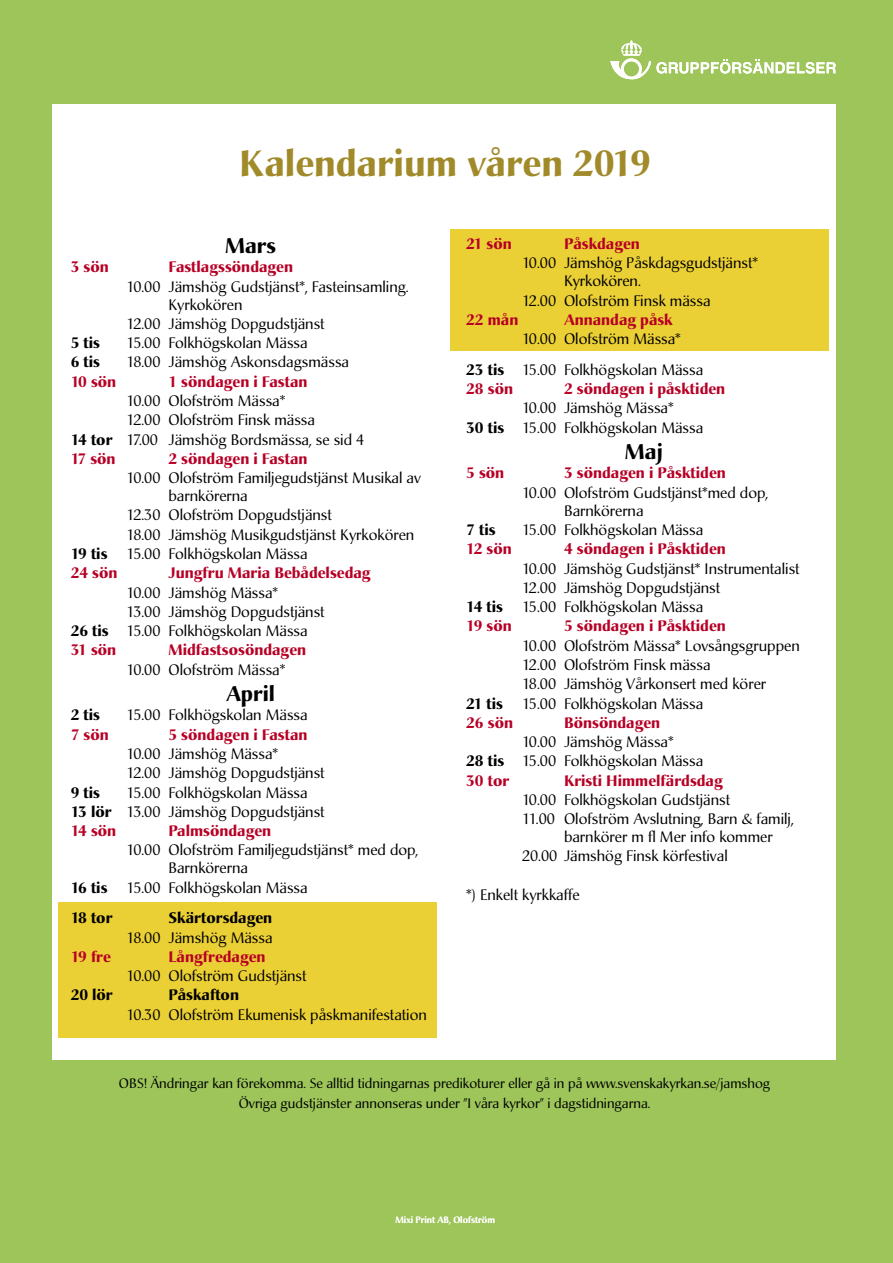
<style>
.page{position:relative;width:893px;height:1263px;background:#9dc559}
.page>*{position:absolute;margin:0;border:0;box-sizing:border-box;transform-origin:0 0}
.t1{font:700 36px "Christiana";color:#a18a29}
.t2{font:700 21px "Christiana";color:#000}
.t3{font:15px/19.4px "Christiana";color:#000}
.t4{font:700 15px "Christiana";color:#b70026}
.t5{font:700 15px "Christiana";color:#000}
.t6{font:13.5px/20.4px "Christiana";color:#000;text-align:center}
.t7{font:500 9px "Christiana";color:#fff}
.s1{font-weight:700}
.s2{font-weight:700;color:#b70026}
</style>
<div class="page">
<div style="left:52px;top:104px;width:783px;height:955px;background:#fff"></div>
<svg style="left:610px;top:40px;width:226px;height:39px"></svg>
<div style="left:59px;top:902px;width:378px;height:135px;background:#ebd035"></div>
<div style="left:450px;top:229px;width:378px;height:122px;background:#ebd035"></div>
<h1 class="t1" style="left:239px;top:141px;width:413px">Kalendarium våren 2019</h1>
<h2 class="t2" style="left:225px;top:232px;width:53px">Mars</h2>
<p class="t4" style="left:71px;top:258px;width:40px">3 sön</p>
<p class="t4" style="left:168px;top:258px;width:126px">Fastlagssöndagen</p>
<p class="t3" style="left:126px;top:277px;width:284px">10.00 Jämshög Gudstjänst*, Fasteinsamling.</p>
<p class="t3" style="left:168px;top:295px;width:76px">Kyrkokören</p>
<p class="t3" style="left:126px;top:314px;width:200px">12.00 Jämshög Dopgudstjänst</p>
<p class="t5" style="left:71px;top:333px;width:31px">5 tis</p>
<p class="t3" style="left:126px;top:333px;width:183px">15.00 Folkhögskolan Mässa</p>
<p class="t5" style="left:71px;top:353px;width:31px">6 tis</p>
<p class="t3" style="left:126px;top:353px;width:224px">18.00 Jämshög Askonsdagsmässa</p>
<p class="t4" style="left:71px;top:372px;width:47px">10 sön</p>
<p class="t4" style="left:168px;top:372px;width:141px">1 söndagen i Fastan</p>
<p class="t3" style="left:126px;top:391px;width:160px">10.00 Olofström Mässa*</p>
<p class="t3" style="left:126px;top:411px;width:190px">12.00 Olofström Finsk mässa</p>
<p class="t3" style="left:71px;top:430px;width:295px"><span class="s1">14 tor</span> 17.00 Jämshög Bordsmässa, se sid 4</p>
<p class="t4" style="left:71px;top:449px;width:47px">17 sön</p>
<p class="t4" style="left:168px;top:449px;width:141px">2 söndagen i Fastan</p>
<p class="t3" style="left:126px;top:468px;width:296px">10.00 Olofström Familjegudstjänst Musikal av</p>
<p class="t3" style="left:168px;top:486px;width:81px">barnkörerna</p>
<p class="t3" style="left:126px;top:506px;width:207px">12.30 Olofström Dopgudstjänst</p>
<p class="t3" style="left:126px;top:525px;width:289px">18.00 Jämshög Musikgudstjänst Kyrkokören</p>
<p class="t5" style="left:71px;top:544px;width:38px">19 tis</p>
<p class="t3" style="left:126px;top:544px;width:183px">15.00 Folkhögskolan Mässa</p>
<p class="t4" style="left:71px;top:563px;width:48px">24 sön</p>
<p class="t4" style="left:168px;top:563px;width:204px">Jungfru Maria Bebådelsedag</p>
<p class="t3" style="left:126px;top:583px;width:153px">10.00 Jämshög Mässa*</p>
<p class="t3" style="left:126px;top:602px;width:200px">13.00 Jämshög Dopgudstjänst</p>
<p class="t3" style="left:71px;top:621px;width:238px"><span class="s1">26 tis</span> 15.00 Folkhögskolan Mässa</p>
<p class="t4" style="left:71px;top:641px;width:47px">31 sön</p>
<p class="t4" style="left:168px;top:641px;width:139px">Midfastsosöndagen</p>
<p class="t3" style="left:126px;top:660px;width:160px">10.00 Olofström Mässa*</p>
<h2 class="t2" style="left:226px;top:680px;width:50px">April</h2>
<p class="t5" style="left:71px;top:706px;width:31px">2 tis</p>
<p class="t3" style="left:126px;top:706px;width:183px">15.00 Folkhögskolan Mässa</p>
<p class="t4" style="left:71px;top:725px;width:40px">7 sön</p>
<p class="t4" style="left:168px;top:725px;width:141px">5 söndagen i Fastan</p>
<p class="t3" style="left:126px;top:744px;width:200px">10.00 Jämshög Mässa*<br>12.00 Jämshög Dopgudstjänst</p>
<p class="t5" style="left:71px;top:783px;width:31px">9 tis</p>
<p class="t3" style="left:71px;top:783px;width:255px;text-indent:56px">15.00 Folkhögskolan Mässa<br><span class="s1">13 lör</span> 13.00 Jämshög Dopgudstjänst<br><span class="s2">14 sön</span></p>
<p class="t4" style="left:168px;top:821px;width:104px">Palmsöndagen</p>
<p class="t3" style="left:168px;top:841px;width:251px;line-height:18px;text-indent:-42px">10.00 Olofström Familjegudstjänst* med dop,<br>Barnkörerna</p>
<p class="t5" style="left:71px;top:878px;width:38px">16 tis</p>
<p class="t3" style="left:126px;top:878px;width:183px">15.00 Folkhögskolan Mässa</p>
<p class="t5" style="left:71px;top:909px;width:43px">18 tor</p>
<p class="t5" style="left:168px;top:909px;width:105px">Skärtorsdagen</p>
<p class="t3" style="left:126px;top:928px;width:148px">18.00 Jämshög Mässa</p>
<p class="t4" style="left:71px;top:947px;width:42px">19 fre</p>
<p class="t4" style="left:168px;top:947px;width:99px">Långfredagen</p>
<p class="t3" style="left:126px;top:966px;width:182px">10.00 Olofström Gudstjänst</p>
<p class="t5" style="left:71px;top:986px;width:44px">20 lör</p>
<p class="t5" style="left:168px;top:986px;width:72px">Påskafton</p>
<p class="t3" style="left:126px;top:1005px;width:302px">10.30 Olofström Ekumenisk påskmanifestation</p>
<p class="t4" style="left:466px;top:234px;width:47px">21 sön</p>
<p class="t4" style="left:564px;top:234px;width:77px">Påskdagen</p>
<p class="t3" style="left:522px;top:254px;width:238px">10.00 Jämshög Påskdagsgudstjänst*</p>
<p class="t3" style="left:564px;top:272px;width:78px">Kyrkokören.</p>
<p class="t3" style="left:522px;top:291px;width:190px">12.00 Olofström Finsk mässa</p>
<p class="t4" style="left:466px;top:310px;width:54px">22 mån</p>
<p class="t4" style="left:564px;top:310px;width:111px">Annandag påsk</p>
<p class="t3" style="left:466px;top:324px;width:238px;line-height:30.8px;text-indent:56px">10.00 Olofström Mässa*<br><span class="s1">23 tis</span> 15.00 Folkhögskolan Mässa</p>
<p class="t4" style="left:466px;top:379px;width:48px">28 sön</p>
<p class="t4" style="left:564px;top:379px;width:163px">2 söndagen i påsktiden</p>
<p class="t3" style="left:466px;top:399px;width:238px;text-indent:56px">10.00 Jämshög Mässa*<br><span class="s1">30 tis</span> 15.00 Folkhögskolan Mässa</p>
<h2 class="t2" style="left:625px;top:439px;width:40px">Maj</h2>
<p class="t4" style="left:466px;top:464px;width:40px">5 sön</p>
<p class="t4" style="left:564px;top:464px;width:163px">3 söndagen i Påsktiden</p>
<p class="t3" style="left:564px;top:484px;width:206px;line-height:18px;text-indent:-42px">10.00 Olofström Gudstjänst*med dop,<br>Barnkörerna</p>
<p class="t5" style="left:466px;top:520px;width:31px">7 tis</p>
<p class="t3" style="left:522px;top:520px;width:183px">15.00 Folkhögskolan Mässa</p>
<p class="t4" style="left:466px;top:540px;width:47px">12 sön</p>
<p class="t4" style="left:564px;top:540px;width:163px">4 söndagen i Påsktiden</p>
<p class="t3" style="left:522px;top:559px;width:279px">10.00 Jämshög Gudstjänst* Instrumentalist<br>12.00 Jämshög Dopgudstjänst</p>
<p class="t5" style="left:466px;top:597px;width:38px">14 tis</p>
<p class="t3" style="left:522px;top:597px;width:183px">15.00 Folkhögskolan Mässa</p>
<p class="t4" style="left:466px;top:617px;width:47px">19 sön</p>
<p class="t4" style="left:564px;top:617px;width:163px">5 söndagen i Påsktiden</p>
<p class="t3" style="left:522px;top:636px;width:279px">10.00 Olofström Mässa* Lovsångsgruppen<br>12.00 Olofström Finsk mässa<br>18.00 Jämshög Vårkonsert med körer</p>
<p class="t5" style="left:466px;top:694px;width:38px">21 tis</p>
<p class="t3" style="left:522px;top:694px;width:183px">15.00 Folkhögskolan Mässa</p>
<p class="t4" style="left:466px;top:713px;width:48px">26 sön</p>
<p class="t4" style="left:564px;top:713px;width:98px">Bönsöndagen</p>
<p class="t3" style="left:466px;top:732px;width:238px;text-indent:56px">10.00 Jämshög Mässa*<br><span class="s1">28 tis</span> 15.00 Folkhögskolan Mässa<br><span class="s2">30 tor</span></p>
<p class="t4" style="left:564px;top:771px;width:160px">Kristi Himmelfärdsdag</p>
<p class="t3" style="left:522px;top:790px;width:210px">10.00 Folkhögskolan Gudstjänst</p>
<p class="t3" style="left:522px;top:809px;width:273px">11.00 Olofström Avslutning, Barn &amp; familj,</p>
<p class="t3" style="left:564px;top:827px;width:210px">barnkörer m fl Mer info kommer</p>
<p class="t3" style="left:522px;top:847px;width:207px">20.00 Jämshög Finsk körfestival</p>
<p class="t3" style="left:466px;top:885px;width:115px">*) Enkelt kyrkkaffe</p>
<p class="t6" style="left:119px;top:1073px;width:653px">OBS! Ändringar kan förekomma. Se alltid tidningarnas predikoturer eller gå in på www.svenskakyrkan.se/jamshog<br>Övriga gudstjänster annonseras under ”I våra kyrkor” i dagstidningarna.</p>
<p class="t7" style="left:395px;top:1214px;width:101px">Mixi Print AB, Olofström</p>
</div>
